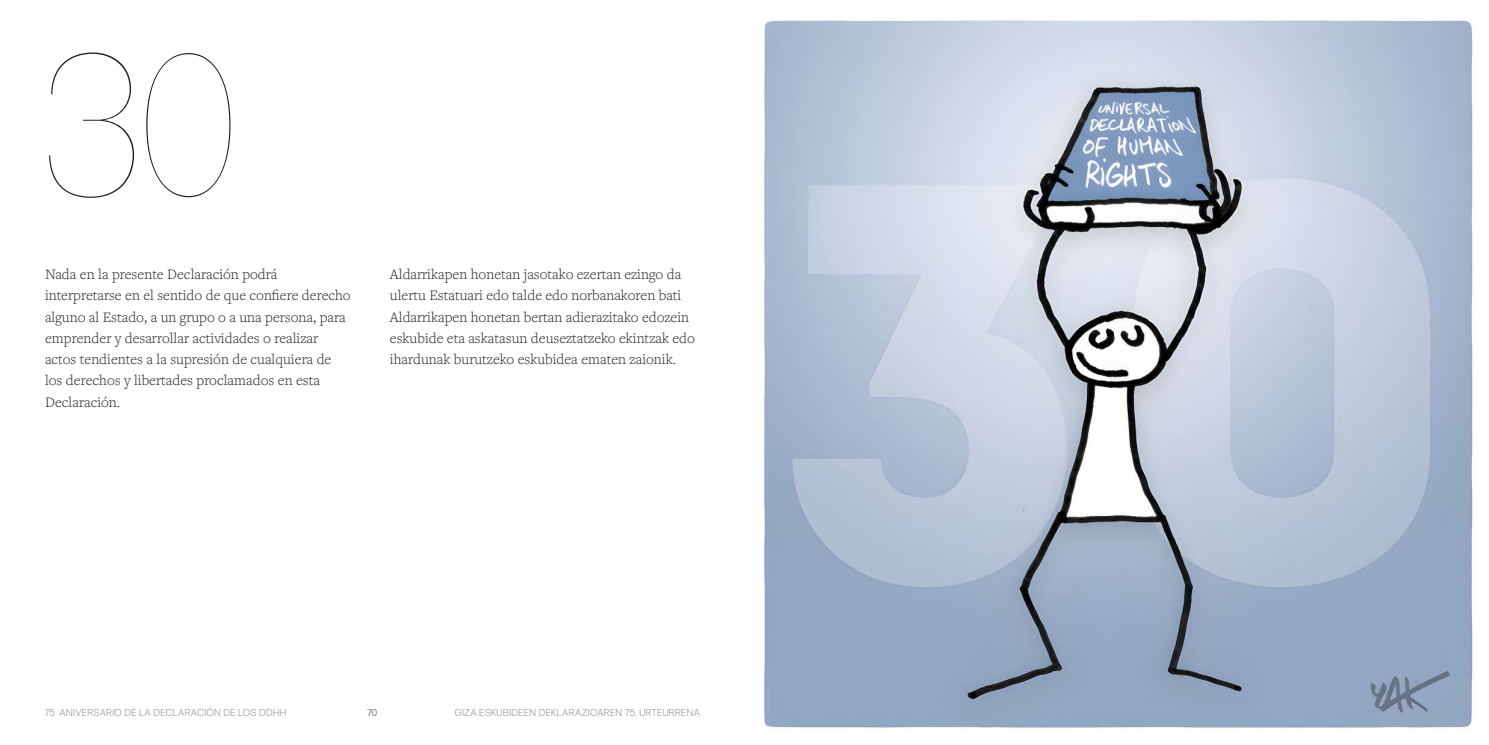
<style>
.page{position:relative;width:1489px;height:745px;background:#fff}
.page>*{position:absolute;margin:0;border:0;box-sizing:border-box;transform-origin:0 0}
.t1{font:100 200px "Forma DJR Banner";color:#231f20}
.t2{font:300 15px/21.2px "Freight Text Pro";color:#231f20}
.t3{font:300 10px "Forma DJR Banner";letter-spacing:.1em;color:#808285}
.t4{font:10px "Forma DJR Banner";color:#808285}
</style>
<div class="page">
<img style="left:763px;top:20px;width:712px;height:710px">
<h1 class="t1" style="left:45px;top:7px;width:193px">30</h1>
<p class="t2" style="left:45px;top:263px;width:307px">Nada en la presente Declaración podrá interpretarse en el sentido de que confiere derecho alguno al Estado, a un grupo o a una persona, para emprender y desarrollar actividades o realizar actos tendientes a la supresión de cualquiera de los derechos y libertades proclamados en esta Declaración.</p>
<p class="t2" style="left:390px;top:263px;width:306px">Aldarrikapen honetan jasotako ezertan ezingo da ulertu Estatuari edo talde edo norbanakoren bati Aldarrikapen honetan bertan adierazitako edozein eskubide eta askatasun deuseztatzeko ekintzak edo ihardunak burutzeko eskubidea ematen zaionik.</p>
<p class="t3" style="left:45px;top:706px;width:242px">75 ANIVERSARIO DE LA DECLARACIÓN DE LOS DDHH</p>
<p class="t4" style="left:367px;top:706px;width:11px">70</p>
<p class="t3" style="left:455px;top:706px;width:246px">GIZA ESKUBIDEEN DEKLARAZIOAREN 75. URTEURRENA</p>
</div>
